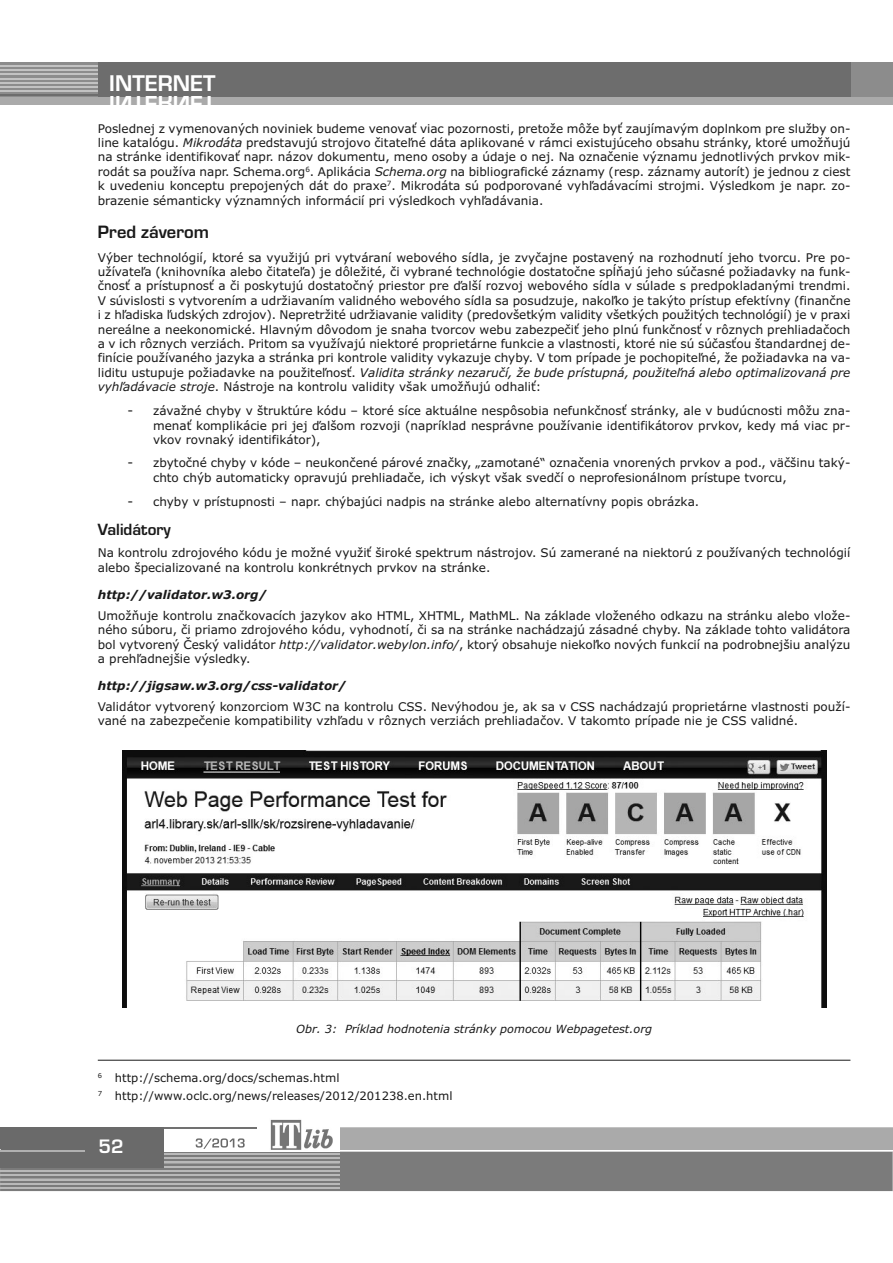
<style>
.page{position:relative;width:893px;height:1263px;background:#fff}
.page>*{position:absolute;margin:0;border:0;box-sizing:border-box;transform-origin:0 0}
.t1{font:21px "Euromode CE Bold";color:#fff}
.t2{font:18px "Euromode CE Bold";color:#fff}
.t3{font:16.5px "Euromode CE Bold";color:#191919}
.t4{font:15px "Euromode CE Bold";color:#191919}
.t5{font:12px/14.4px "Verdana";color:#191919;text-align:justify}
.t6{font:italic 700 12px "Verdana";color:#191919}
.t7{font:11.55px/18.1px "Verdana";color:#191919}
.t8{font:italic 11.25px "Verdana";color:#191919}
.s1{font-style:italic}
.s2{font-size:12.75px}
</style>
<div class="page">
<div style="left:0;top:62px;width:893px;height:43px;background:#aaa"></div>
<div style="left:0;top:62px;width:893px;height:34px;background:#8c8c8c"></div>
<div style="left:98px;top:62px;width:752px;height:34px;background:#6d6d6d"></div>
<hr style="left:0;top:95px;width:98px;height:1px;background:#6d6d6d">
<hr style="left:0;top:91px;width:98px;height:1px;background:#c2c2c2">
<hr style="left:0;top:86px;width:98px;height:2px;background:#c2c2c2">
<hr style="left:0;top:82px;width:98px;height:2px;background:#c2c2c2">
<hr style="left:0;top:78px;width:98px;height:1px;background:#c2c2c2">
<hr style="left:0;top:74px;width:98px;height:1px;background:#c2c2c2">
<hr style="left:0;top:69px;width:98px;height:2px;background:#c2c2c2">
<hr style="left:0;top:65px;width:98px;height:2px;background:#c2c2c2">
<svg style="left:340px;top:1127px;width:553px;height:64px;background:#acacac"></svg>
<hr style="left:0;top:1150px;width:893px;height:1px;background:#fff">
<hr style="left:164px;top:1127px;width:93px;height:2px;background:#717171">
<img style="left:270px;top:1119px;width:62px;height:19px">
<svg style="left:0;top:1138px;width:892px;height:53px;background:#8e8e8e"></svg>
<hr style="left:0;top:1187px;width:340px;height:2px;background:#b9b9b9">
<hr style="left:0;top:1183px;width:340px;height:1px;background:#b9b9b9">
<hr style="left:0;top:1179px;width:340px;height:1px;background:#b9b9b9">
<hr style="left:0;top:1174px;width:340px;height:2px;background:#b9b9b9">
<hr style="left:0;top:1170px;width:340px;height:2px;background:#b9b9b9">
<hr style="left:0;top:1166px;width:340px;height:1px;background:#b9b9b9">
<hr style="left:0;top:1162px;width:340px;height:1px;background:#b9b9b9">
<hr style="left:0;top:1157px;width:340px;height:2px;background:#b9b9b9">
<hr style="left:0;top:1153px;width:340px;height:2px;background:#b9b9b9">
<div style="left:0;top:1127px;width:164px;height:41px;background:#6a6a6a"></div>
<hr style="left:0;top:1150px;width:84px;height:1px;background:#b0b0b0">
<img style="left:122px;top:751px;width:704px;height:256px">
<hr style="left:98px;top:1060px;width:752px;height:1px;background:#191919">
<h1 class="t1" style="left:109px;top:73px;width:108px">IINNTTEERRNNEETT</h1>
<p class="t5" style="left:98px;top:121px;width:754px">Poslednej z vymenovaných noviniek budeme venovať viac pozornosti, pretože môže byť zaujímavým doplnkom pre služby on&shy;line katalógu. <span class="s1">Mikrodáta</span> predstavujú strojovo čitateľné dáta aplikované v rámci existujúceho obsahu stránky, ktoré umožňujú na stránke identifikovať napr. názov dokumentu, meno osoby a údaje o nej. Na označenie významu jednotlivých prvkov mik&shy;rodát sa používa napr. Schema.org<sup>6</sup>. Aplikácia <span class="s1">Schema.org</span> na bibliografické záznamy (resp. záznamy autorít) je jednou z ciest k uvedeniu konceptu prepojených dát do praxe<sup>7</sup>. Mikrodáta sú podporované vyhľadávacími strojmi. Výsledkom je napr. zo&shy;brazenie sémanticky významných informácií pri výsledkoch vyhľadávania.</p>
<h3 class="t3" style="left:98px;top:222px;width:113px">Pred záverom</h3>
<p class="t5" style="left:98px;top:250px;width:754px">Výber technológií, ktoré sa využijú pri vytváraní webového sídla, je zvyčajne postavený na rozhodnutí jeho tvorcu. Pre po&shy;užívateľa (knihovníka alebo čitateľa) je dôležité, či vybrané technológie dostatočne spĺňajú jeho súčasné požiadavky na funk&shy;čnosť a prístupnosť a či poskytujú dostatočný priestor pre ďalší rozvoj webového sídla v súlade s predpokladanými trendmi.<br>V súvislosti s vytvorením a udržiavaním validného webového sídla sa posudzuje, nakoľko je takýto prístup efektívny (finančne i z hľadiska ľudských zdrojov). Nepretržité udržiavanie validity (predovšetkým validity všetkých použitých technológií) je v praxi nereálne a neekonomické. Hlavným dôvodom je snaha tvorcov webu zabezpečiť jeho plnú funkčnosť v rôznych prehliadačoch a v ich rôznych verziách. Pritom sa využívajú niektoré proprietárne funkcie a vlastnosti, ktoré nie sú súčasťou štandardnej de&shy;finície používaného jazyka a stránka pri kontrole validity vykazuje chyby. V tom prípade je pochopiteľné, že požiadavka na va&shy;liditu ustupuje požiadavke na použiteľnosť. <span class="s1">Validita stránky nezaručí, že bude prístupná, použiteľná alebo optimalizovaná pre vyhľadávacie stroje</span>. Nástroje na kontrolu validity však umožňujú odhaliť:</p>
<p class="t5" style="left:153px;top:403px;width:699px;text-indent:-26px"><span class="s2">-</span> závažné chyby v štruktúre kódu – ktoré síce aktuálne nespôsobia nefunkčnosť stránky, ale v budúcnosti môžu zna&shy;menať komplikácie pri jej ďalšom rozvoji (napríklad nesprávne používanie identifikátorov prvkov, kedy má viac pr&shy;vkov rovnaký identifikátor),</p>
<p class="t5" style="left:153px;top:456px;width:699px;text-indent:-26px"><span class="s2">-</span> zbytočné chyby v kóde – neukončené párové značky, „zamotané“ označenia vnorených prvkov a pod., väčšinu taký&shy;chto chýb automaticky opravujú prehliadače, ich výskyt však svedčí o neprofesionálnom prístupe tvorcu,</p>
<p class="t5" style="left:128px;top:494px;width:573px"><span class="s2">-</span> chyby v prístupnosti – napr. chýbajúci nadpis na stránke alebo alternatívny popis obrázka.</p>
<p class="t4" style="left:98px;top:521px;width:75px">Validátory</p>
<p class="t5" style="left:98px;top:546px;width:754px">Na kontrolu zdrojového kódu je možné využiť široké spektrum nástrojov. Sú zamerané na niektorú z používaných technológií alebo špecializované na kontrolu konkrétnych prvkov na stránke.</p>
<p class="t6" style="left:98px;top:588px;width:171px">http://validator.w3.org/</p>
<p class="t5" style="left:98px;top:608px;width:754px">Umožňuje kontrolu značkovacích jazykov ako HTML, XHTML, MathML. Na základe vloženého odkazu na stránku alebo vlože&shy;ného súboru, či priamo zdrojového kódu, vyhodnotí, či sa na stránke nachádzajú zásadné chyby. Na základe tohto validátora bol vytvorený Český validátor <span class="s1">http://validator.webylon.info/</span>, ktorý obsahuje niekoľko nových funkcií na podrobnejšiu analýzu a prehľadnejšie výsledky.</p>
<p class="t6" style="left:98px;top:679px;width:250px">http://jigsaw.w3.org/css-validator/</p>
<p class="t5" style="left:98px;top:700px;width:754px">Validátor vytvorený konzorciom W3C na kontrolu CSS. Nevýhodou je, ak sa v CSS nachádzajú proprietárne vlastnosti použí&shy;vané na zabezpečenie kompatibility vzhľadu v rôznych verziách prehliadačov. V takomto prípade nie je CSS validné.</p>
<p class="t8" style="left:296px;top:1023px;width:357px">Obr. 3: Príklad hodnotenia stránky pomocou Webpagetest.org</p>
<p class="t7" style="left:98px;top:1069px;width:356px"><sup>6</sup> http://schema.org/docs/schemas.html<br><sup>7</sup> http://www.oclc.org/news/releases/2012/201238.en.html</p>
<h2 class="t2" style="left:98px;top:1135px;width:27px">52</h2>
</div>
